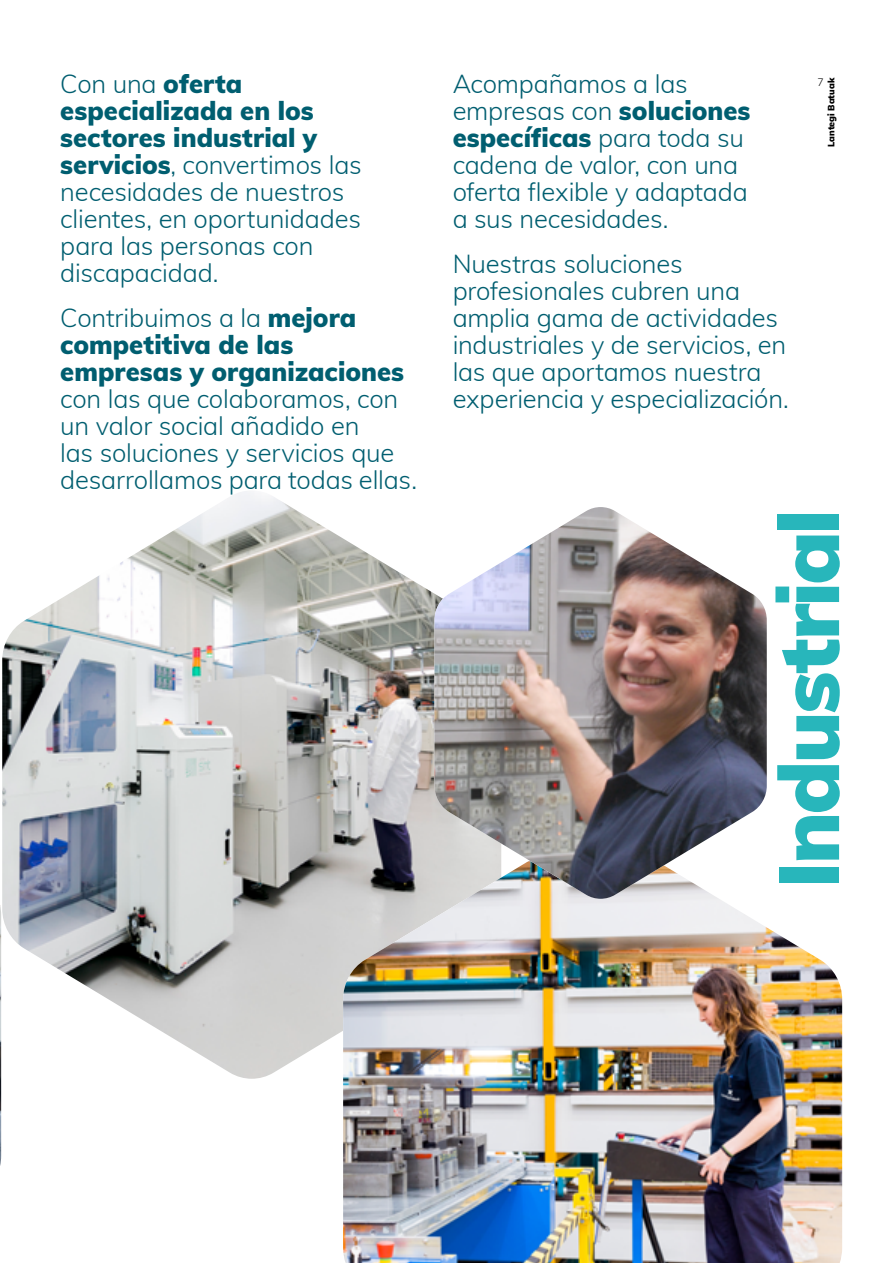
<style>
.page{position:relative;width:893px;height:1263px;background:#fff}
.page>*{position:absolute;margin:0;border:0;box-sizing:border-box;transform-origin:0 0}
.t1{font:900 84px "Muli";letter-spacing:-.035em;color:#28b6bb}
.t2{font:300 25.5px/27px "Muli";letter-spacing:-.005em;color:#005e70}
.t3{font:900 25.5px/27px "Muli";color:#005e70}
.t4{font:300 10.5px "Muli";color:#000}
.t5{font:900 9px "Muli";letter-spacing:.005em;color:#000}
.s1{font-weight:900}
.s2{font-weight:300}
</style>
<div class="page">
<img style="left:2px;top:491px;width:432px;height:588px">
<img style="left:343px;top:829px;width:499px;height:434px">
<img style="left:434px;top:507px;width:333px;height:392px">
<img style="left:0;top:905px;width:1px;height:261px">
<p class="t2" style="left:60px;top:69px;width:303px">Con una <span class="s1">oferta especializada en los sectores industrial y servicios</span>, convertimos las necesidades de nuestros clientes, en oportunidades para las personas con discapacidad.</p>
<p class="t3" style="left:60px;top:303px;width:345px"><span class="s2">Contribuimos a la</span> mejora competitiva de las empresas y organizaciones</p>
<p class="t2" style="left:60px;top:384px;width:358px">con las que colaboramos, con un valor social añadido en<br>las soluciones y servicios que desarrollamos para todas ellas.</p>
<p class="t2" style="left:452px;top:69px;width:300px">Acompañamos a las empresas con <span class="s1">soluciones específicas</span> para toda su cadena de valor, con una oferta flexible y adaptada a sus necesidades.</p>
<p class="t2" style="left:452px;top:249px;width:338px">Nuestras soluciones profesionales cubren una amplia gama de actividades industriales y de servicios, en las que aportamos nuestra experiencia y especialización.</p>
<p class="t4" style="left:817px;top:74px;width:8px">7</p>
<p class="t5" style="left:825px;top:147px;width:71px;rotate:-90deg">Lantegi Batuak</p>
<h1 class="t1" style="left:747px;top:888px;width:380px;rotate:-90deg">Industrial</h1>
</div>
